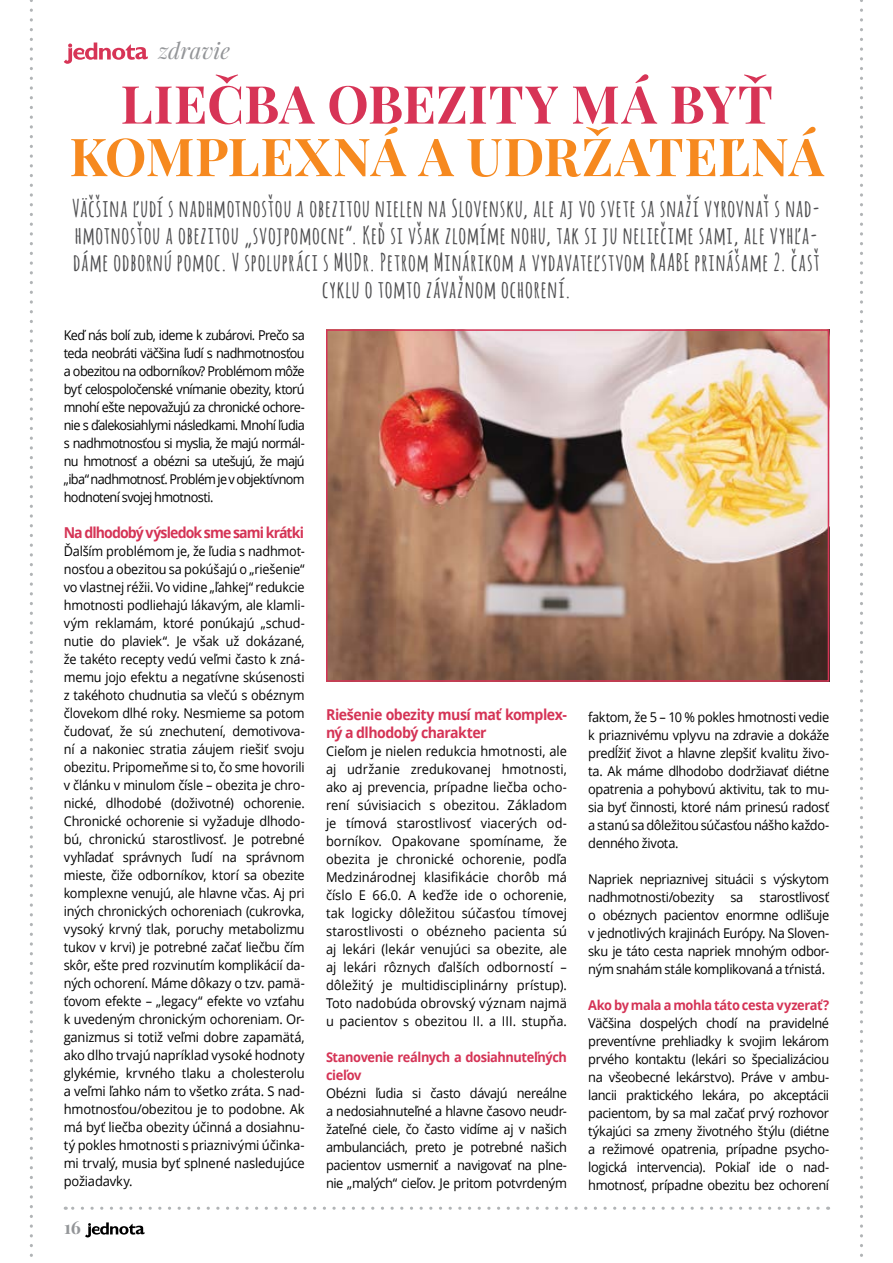
<style>
.page{position:relative;width:893px;height:1263px;background:#fff}
.page>*{position:absolute;margin:0;border:0;box-sizing:border-box;transform-origin:0 0}
.t1{font:700 52.5px "Playfair Display";letter-spacing:.01em;color:#f6891f}
.t2{font:700 52.5px "Playfair Display";letter-spacing:.005em;color:#d73456}
.t3{font:700 24px/27px "Amatic";letter-spacing:.065em;color:#4d4d4f;text-align:center;scale:.95 1}
.t4{font:italic 22.5px "Playfair Display";color:#939598}
.t5{font:700 18px "Playfair Display";color:#939598}
.t6{font:700 15px/18px "Open Sans";letter-spacing:-.04em;color:#d53456;scale:.94 1}
.t7{font:700 15px "Open Sans";letter-spacing:-.065em;color:#d53456;scale:.94 1}
.t8{font:13.5px/18px "Open Sans";letter-spacing:-.03em;color:#000;text-align:justify;scale:.94 1}
.t9{font:13.5px/18px "Open Sans";letter-spacing:-.03em;color:#000;text-align:justify;scale:.95 1}
.t10{font:700 13.5px/18px "Open Sans";letter-spacing:-.03em;color:#d53456;scale:.95 1}
</style>
<div class="page">
<svg style="left:85px;top:1222px;width:60px;height:15px"></svg>
<svg style="left:64px;top:43px;width:84px;height:21px"></svg>
<svg style="left:65px;top:1206px;width:753px;height:4px"></svg>
<svg style="left:30px;top:0;width:3px;height:1257px"></svg>
<svg style="left:860px;top:0;width:3px;height:1257px"></svg>
<img style="left:329px;top:332px;width:497px;height:347px">
<div style="left:326px;top:329px;width:503px;height:353px;border:2px solid #d53456"></div>
<h3 class="t4" style="left:158px;top:36px;width:73px">zdravie</h3>
<h1 class="t2" style="left:121px;top:71px;width:654px">LIEČBA OBEZITY MÁ BYŤ</h1>
<h1 class="t1" style="left:69px;top:123px;width:756px">KOMPLEXNÁ A UDRŽATEĽNÁ</h1>
<p class="t3" style="left:73px;top:193px;width:789px">Väčšina ľudí s nadhmotnosťou a obezitou nielen na Slovensku, ale aj vo svete sa snaží vyrovnať s nad&shy;hmotnosťou a obezitou „svojpomocne“. Keď si však zlomíme nohu, tak si ju neliečime sami, ale vyhľa&shy;dáme odbornú pomoc. V spolupráci s MUDr. Petrom Minárikom a vydavateľstvom RAABE prinášame 2. časť cyklu o tomto závažnom ochorení.</p>
<p class="t8" style="left:64px;top:325px;width:258px">Keď nás bolí zub, ideme k zubárovi. Prečo sa teda neobráti väčšina ľudí s nadhmotnosťou a obezitou na odborníkov? Problémom môže byť celospoločenské vnímanie obezity, ktorú mnohí ešte nepovažujú za chronické ochore&shy;nie s ďalekosiahlymi následkami. Mnohí ľudia s nadhmotnosťou si myslia, že majú normál&shy;nu hmotnosť a obézni sa utešujú, že majú „iba“ nadhmotnosť. Problém je v objektívnom hodnotení svojej hmotnosti.</p>
<p class="t7" style="left:64px;top:522px;width:257px">Na dlhodobý výsledok sme sami krátki</p>
<p class="t8" style="left:64px;top:541px;width:258px">Ďalším problémom je, že ľudia s nadhmot&shy;nosťou a obezitou sa pokúšajú o „riešenie“ vo vlastnej réžii. Vo vidine „ľahkej“ redukcie hmotnosti podliehajú lákavým, ale klamli&shy;vým reklamám, ktoré ponúkajú „schud&shy;nutie do plaviek“. Je však už dokázané, že takéto recepty vedú veľmi často k zná&shy;memu jojo efektu a negatívne skúsenosti z takéhoto chudnutia sa vlečú s obéznym človekom dlhé roky. Nesmieme sa potom čudovať, že sú znechutení, demotivova&shy;ní a nakoniec stratia záujem riešiť svoju obezitu. Pripomeňme si to, čo sme hovorili v článku v minulom čísle – obezita je chro&shy;nické, dlhodobé (doživotné) ochorenie.<br>Chronické ochorenie si vyžaduje dlhodo&shy;bú, chronickú starostlivosť. Je potrebné vyhľadať správnych ľudí na správnom mieste, čiže odborníkov, ktorí sa obezite komplexne venujú, ale hlavne včas. Aj pri iných chronických ochoreniach (cukrovka, vysoký krvný tlak, poruchy metabolizmu tukov v krvi) je potrebné začať liečbu čím skôr, ešte pred rozvinutím komplikácií da&shy;ných ochorení. Máme dôkazy o tzv. pamä&shy;ťovom efekte – „legacy“ efekte vo vzťahu k uvedeným chronickým ochoreniam. Or&shy;ganizmus si totiž veľmi dobre zapamätá, ako dlho trvajú napríklad vysoké hodnoty glykémie, krvného tlaku a cholesterolu a veľmi ľahko nám to všetko zráta. S nad&shy;hmotnosťou/obezitou je to podobne. Ak má byť liečba obezity účinná a dosiahnu&shy;tý pokles hmotnosti s priaznivými účinka&shy;mi trvalý, musia byť splnené nasledujúce požiadavky.</p>
<h3 class="t5" style="left:64px;top:1216px;width:18px">16</h3>
<p class="t6" style="left:326px;top:705px;width:258px">Riešenie obezity musí mať komplex&shy;ný a dlhodobý charakter</p>
<p class="t9" style="left:326px;top:742px;width:255px">Cieľom je nielen redukcia hmotnosti, ale aj udržanie zredukovanej hmotnosti, ako aj prevencia, prípadne liečba ocho&shy;rení súvisiacich s obezitou. Základom je tímová starostlivosť viacerých od&shy;borníkov. Opakovane spomíname, že obezita je chronické ochorenie, podľa Medzinárodnej klasifikácie chorôb má číslo E 66.0. A keďže ide o ochorenie, tak logicky dôležitou súčasťou tímovej starostlivosti o obézneho pacienta sú aj lekári (lekár venujúci sa obezite, ale aj lekári rôznych ďalších odborností – dôležitý je multidisciplinárny prístup).<br>Toto nadobúda obrovský význam najmä u pacientov s obezitou II. a III. stupňa.</p>
<p class="t10" style="left:326px;top:1048px;width:255px">Stanovenie reálnych a dosiahnuteľných cieľov</p>
<p class="t9" style="left:326px;top:1084px;width:255px">Obézni ľudia si často dávajú nereálne a nedosiahnuteľné a hlavne časovo neudr&shy;žateľné ciele, čo často vidíme aj v našich ambulanciách, preto je potrebné našich pacientov usmerniť a navigovať na plne&shy;nie „malých“ cieľov. Je pritom potvrdeným</p>
<p class="t9" style="left:588px;top:708px;width:255px">faktom, že 5 – 10 % pokles hmotnosti vedie k priaznivému vplyvu na zdravie a dokáže predĺžiť život a hlavne zlepšiť kvalitu živo&shy;ta. Ak máme dlhodobo dodržiavať diétne opatrenia a pohybovú aktivitu, tak to mu&shy;sia byť činnosti, ktoré nám prinesú radosť a stanú sa dôležitou súčasťou nášho každo&shy;denného života.</p>
<p class="t9" style="left:588px;top:870px;width:255px">Napriek nepriaznivej situácii s výskytom nadhmotnosti/obezity sa starostlivosť o obéznych pacientov enormne odlišuje v jednotlivých krajinách Európy. Na Sloven&shy;sku je táto cesta napriek mnohým odbor&shy;ným snahám stále komplikovaná a tŕnistá.</p>
<p class="t10" style="left:588px;top:996px;width:255px">Ako by mala a mohla táto cesta vyzerať?</p>
<p class="t9" style="left:588px;top:1014px;width:255px">Väčšina dospelých chodí na pravidelné preventívne prehliadky k svojim lekárom prvého kontaktu (lekári so špecializáciou na všeobecné lekárstvo). Práve v ambu&shy;lancii praktického lekára, po akceptácii pacientom, by sa mal začať prvý rozhovor týkajúci sa zmeny životného štýlu (diétne a režimové opatrenia, prípadne psycho&shy;logická intervencia). Pokiaľ ide o nad&shy;hmotnosť, prípadne obezitu bez ochorení</p>
</div>
